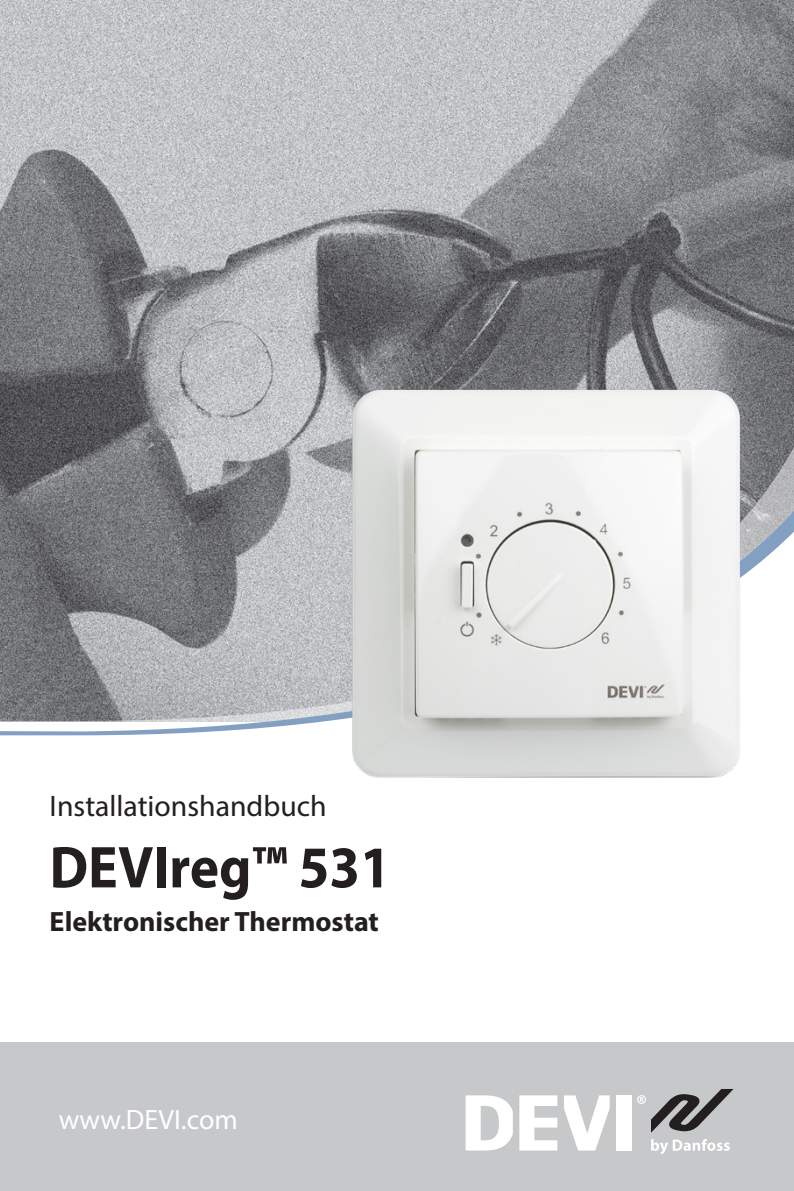
<style>
.page{position:relative;width:794px;height:1191px;background:#fff}
.page>*{position:absolute;margin:0;border:0;box-sizing:border-box;transform-origin:0 0}
.DEVI_FrontPageTitle{font:700 59.5px "Myriad Pro";color:#231f20;scale:.93 1}
.DEVI_Document_type{font:29.75px "Myriad Pro";color:#231f20}
.DEVI_FrontPageSubTit{font:700 28px "Myriad Pro";color:#231f20}
.t1{font:28px "Myriad Pro";color:#fff}
</style>
<div class="page">
<div style="left:0;top:1042px;width:794px;height:149px;background:#c7c8ca"></div>
<svg style="left:519px;top:1095px;width:38px;height:55px"></svg>
<div style="left:616px;top:1095px;width:15px;height:55px;background:#fff"></div>
<svg style="left:564px;top:1095px;width:45px;height:55px"></svg>
<svg style="left:465px;top:1095px;width:48px;height:55px"></svg>
<svg style="left:637px;top:1089px;width:96px;height:43px"></svg>
<svg style="left:651px;top:1139px;width:79px;height:15px"></svg>
<img style="left:0;top:0;width:794px;height:416px">
<svg style="left:0;top:416px;width:794px;height:58px;background:#898a8c"></svg>
<svg style="left:0;top:474px;width:794px;height:261px;background:#9fa0a4"></svg>
<img style="left:347px;top:385px;width:397px;height:393px">
<p class="DEVI_Document_type" style="left:50px;top:787px;width:278px">Installationshandbuch</p>
<p class="DEVI_FrontPageTitle" style="left:50px;top:828px;width:368px">DEVIreg™ 531</p>
<p class="DEVI_FrontPageSubTit" style="left:50px;top:903px;width:331px">Elektronischer Thermostat</p>
<p class="t1" style="left:59px;top:1102px;width:181px">www.DEVI.com</p>
</div>
